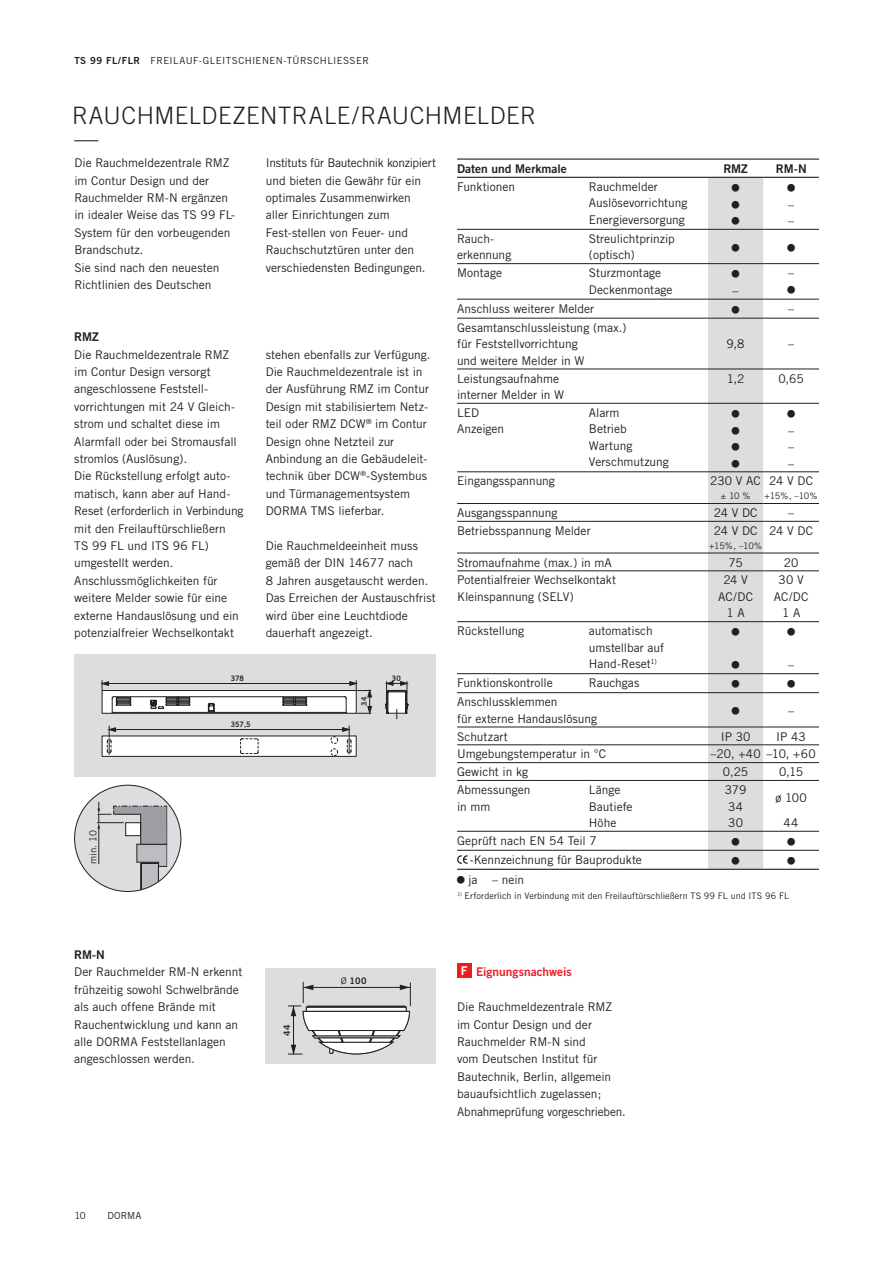
<style>
.page{position:relative;width:893px;height:1263px;background:#fff}
.page>*{position:absolute;margin:0;border:0;box-sizing:border-box;transform-origin:0 0}
.t1{font:300 24px/23.5px "Trade Gothic";letter-spacing:.025em;color:#231f20}
.t2{font:12px/17.4px "Trade Gothic";color:#231f20}
.t3{font:12px "Trade Gothic Bold Two";color:#231f20}
.t4{font:12px/16.5px "Berthold Pi BQ";color:#231f20;text-align:justify}
.t5{font:12px "Trade Gothic Bold Two";color:#ee1d23}
.t6{font:9.75px "Trade Gothic";letter-spacing:.04em;color:#231f20}
.t7{font:9px "Trade Gothic";letter-spacing:.005em;color:#231f20}
.t8{font:9px "Trade Gothic Bold Two";color:#231f20}
.t9{font:7.5px "Trade Gothic Bold Two";color:#231f20;scale:.96 1}
.s1{font-family:"Trade Gothic Bold Two"}
.s2{font-family:"Trade Gothic"}
.s3{font-family:"Berthold Pi BQ"}
.s4{color:#fff}
</style>
<div class="page">
<div style="left:74px;top:654px;width:362px;height:122px;background:#dcdddf"></div>
<div style="left:102px;top:735px;width:255px;height:22px;border:1px solid #231f20"></div>
<svg style="left:101px;top:680px;width:307px;height:76px"></svg>
<div style="left:75px;top:785px;width:106px;height:106px;background:#dcdddf;border-radius:50%"></div>
<svg style="left:96px;top:801px;width:71px;height:90px"></svg>
<div style="left:266px;top:968px;width:170px;height:95px;background:#dcdddf"></div>
<svg style="left:288px;top:982px;width:123px;height:73px"></svg>
<hr style="left:457px;top:869px;width:132px;height:1px;background:#231f20">
<hr style="left:589px;top:869px;width:119px;height:1px;background:#231f20">
<hr style="left:708px;top:869px;width:55px;height:1px;background:#231f20">
<hr style="left:763px;top:869px;width:56px;height:1px;background:#231f20">
<hr style="left:457px;top:158px;width:132px;height:2px;background:#231f20">
<hr style="left:589px;top:158px;width:119px;height:2px;background:#231f20">
<hr style="left:708px;top:158px;width:55px;height:2px;background:#231f20">
<hr style="left:763px;top:158px;width:56px;height:2px;background:#231f20">
<svg style="left:457px;top:159px;width:362px;height:710px"></svg>
<div style="left:457px;top:964px;width:15px;height:14px;background:#ee1d23"></div>
<p class="t6" style="left:74px;top:54px;width:296px"><span class="s1">TS 99 FL/FLR</span> FREILAUF-GLEITSCHIENEN-TÜRSCHLIESSER</p>
<h1 class="t1" style="left:72px;top:103px;width:466px">RAUCHMELDEZENTRALE/RAUCHMELDER —</h1>
<p class="t2" style="left:74px;top:154px;width:162px">Die Rauchmeldezentrale RMZ im Contur Design und der<br>Rauchmelder RM-N ergänzen in idealer Weise das TS 99 FL-<br>System für den vorbeugenden<br>Brandschutz.<br>Sie sind nach den neuesten<br>Richtlinien des Deutschen</p>
<p class="t2" style="left:266px;top:154px;width:172px">Instituts für Bautechnik konzipiert und bieten die Gewähr für ein optimales Zusammenwirken aller Einrichtungen zum<br>Fest-stellen von Feuer- und<br>Rauchschutztüren unter den verschiedensten Bedingungen.</p>
<p class="t3" style="left:457px;top:161px;width:111px">Daten und Merkmale</p>
<p class="t3" style="left:723px;top:161px;width:26px">RMZ</p>
<p class="t3" style="left:776px;top:161px;width:32px">RM-N</p>
<p class="t2" style="left:457px;top:178px;width:60px">Funktionen</p>
<p class="t2" style="left:589px;top:178px;width:100px;line-height:16.5px">Rauchmelder<br>Auslösevorrichtung<br>Energieversorgung</p>
<p class="t4" style="left:732px;top:180px;width:9px">3<br>3<br>3</p>
<p class="t4" style="left:787px;top:180px;width:9px">3</p>
<p class="t2" style="left:788px;top:196px;width:7px;line-height:16.5px">– –</p>
<p class="t2" style="left:457px;top:230px;width:56px;line-height:16.5px">Rauch&shy;erkennung</p>
<p class="t2" style="left:589px;top:230px;width:87px;line-height:16.5px">Streulichtprinzip (optisch)</p>
<p class="t4" style="left:732px;top:240px;width:9px">3</p>
<p class="t4" style="left:787px;top:240px;width:9px">3</p>
<p class="t2" style="left:457px;top:264px;width:46px">Montage</p>
<p class="t2" style="left:589px;top:265px;width:85px;line-height:16.5px">Sturzmontage<br>Deckenmontage</p>
<p class="t4" style="left:732px;top:266px;width:9px">3</p>
<p class="t2" style="left:788px;top:264px;width:7px">–</p>
<p class="t4" style="left:787px;top:282px;width:9px">3</p>
<p class="t2" style="left:733px;top:282px;width:7px">–</p>
<p class="t3" style="left:74px;top:329px;width:26px">RMZ</p>
<p class="t2" style="left:74px;top:345px;width:171px">Die Rauchmeldezentrale RMZ im Contur Design versorgt angeschlossene Feststell&shy;vorrichtungen mit 24 V Gleich&shy;strom und schaltet diese im<br>Alarmfall oder bei Stromausfall stromlos (Auslösung).<br>Die Rückstellung erfolgt auto&shy;matisch, kann aber auf Hand-<br>Reset (erforderlich in Verbindung mit den Freilauftürschließern<br>TS 99 FL und ITS 96 FL) umgestellt werden.<br>Anschlussmöglichkeiten für weitere Melder sowie für eine externe Handauslösung und ein potenzialfreier Wechselkontakt</p>
<p class="t2" style="left:266px;top:345px;width:166px">stehen ebenfalls zur Verfügung.<br>Die Rauchmeldezentrale ist in der Ausführung RMZ im Contur<br>Design mit stabilisiertem Netz&shy;teil oder RMZ DCW<sup>®</sup> im Contur<br>Design ohne Netzteil zur<br>Anbindung an die Gebäudeleit&shy;technik über DCW<sup>®</sup>-Systembus und Türmanagementsystem<br>DORMA TMS lieferbar.</p>
<p class="t2" style="left:266px;top:537px;width:172px">Die Rauchmeldeeinheit muss gemäß der DIN 14677 nach<br>8 Jahren ausgetauscht werden.<br>Das Erreichen der Austauschfrist wird über eine Leuchtdiode dauerhaft angezeigt.</p>
<p class="t9" style="left:231px;top:674px;width:15px">378</p>
<p class="t9" style="left:231px;top:720px;width:22px">357,5</p>
<p class="t6" style="left:87px;top:864px;width:36px;rotate:-90deg">min. 10</p>
<p class="t3" style="left:74px;top:947px;width:32px">RM-N</p>
<p class="t2" style="left:74px;top:963px;width:170px">Der Rauchmelder RM-N erkennt frühzeitig sowohl Schwelbrände als auch offene Brände mit<br>Rauchentwicklung und kann an alle DORMA Feststellanlagen angeschlossen werden.</p>
<p class="t8" style="left:281px;top:1036px;width:13px;rotate:-90deg">44</p>
<p class="t9" style="left:360px;top:706px;width:11px;rotate:-90deg">34</p>
<p class="t9" style="left:392px;top:673px;width:11px">30</p>
<p class="t8" style="left:341px;top:975px;width:27px"><span class="s2">Ø</span> 100</p>
<p class="t2" style="left:457px;top:300px;width:139px">Anschluss weiterer Melder</p>
<p class="t4" style="left:732px;top:302px;width:9px">3</p>
<p class="t2" style="left:788px;top:300px;width:7px">–</p>
<p class="t2" style="left:457px;top:319px;width:171px;line-height:16.5px">Gesamtanschlussleistung (max.) für Feststellvorrichtung<br>und weitere Melder in W</p>
<p class="t2" style="left:727px;top:335px;width:20px">9,8</p>
<p class="t2" style="left:788px;top:335px;width:7px">–</p>
<p class="t2" style="left:457px;top:370px;width:109px;line-height:16.5px">Leistungsaufnahme interner Melder in W</p>
<p class="t2" style="left:727px;top:369px;width:19px">1,2</p>
<p class="t2" style="left:778px;top:369px;width:27px">0,65</p>
<p class="t2" style="left:457px;top:404px;width:49px;line-height:16.5px">LED<br>Anzeigen</p>
<p class="t2" style="left:589px;top:404px;width:81px;line-height:16.5px">Alarm<br>Betrieb<br>Wartung<br>Verschmutzung</p>
<p class="t4" style="left:732px;top:406px;width:9px">3<br>3<br>3<br>3</p>
<p class="t4" style="left:787px;top:406px;width:9px">3</p>
<p class="t2" style="left:788px;top:422px;width:7px;line-height:16.5px;text-align:justify">– – –</p>
<p class="t2" style="left:769px;top:472px;width:45px">24 V DC</p>
<p class="t7" style="left:765px;top:491px;width:54px">+15%, –10%</p>
<p class="t2" style="left:457px;top:472px;width:99px">Eingangsspannung</p>
<p class="t2" style="left:710px;top:472px;width:52px">230 V AC</p>
<p class="t7" style="left:721px;top:491px;width:31px">± 10 %</p>
<p class="t2" style="left:457px;top:504px;width:102px">Ausgangsspannung</p>
<p class="t2" style="left:714px;top:504px;width:45px">24 V DC</p>
<p class="t2" style="left:788px;top:504px;width:7px">–</p>
<p class="t2" style="left:457px;top:522px;width:135px">Betriebsspannung Melder</p>
<p class="t2" style="left:714px;top:522px;width:45px">24 V DC</p>
<p class="t7" style="left:709px;top:540px;width:54px">+15%, –10%</p>
<p class="t2" style="left:769px;top:522px;width:45px">24 V DC</p>
<p class="t2" style="left:457px;top:553px;width:156px">Stromaufnahme (max.) in mA</p>
<p class="t2" style="left:728px;top:553px;width:16px">75</p>
<p class="t2" style="left:784px;top:553px;width:16px">20</p>
<p class="t2" style="left:457px;top:572px;width:160px;line-height:16.5px">Potentialfreier Wechselkontakt<br>Kleinspannung (SELV)</p>
<p class="t2" style="left:718px;top:572px;width:36px;line-height:16.5px;text-align:center">24 V<br>AC/DC<br>1 A</p>
<p class="t2" style="left:774px;top:572px;width:36px;line-height:16.5px;text-align:center">30 V<br>AC/DC<br>1 A</p>
<p class="t2" style="left:457px;top:622px;width:69px">Rückstellung</p>
<p class="t2" style="left:589px;top:622px;width:77px;line-height:16.5px">automatisch umstellbar auf<br>Hand-Reset<sup>1)</sup></p>
<p class="t4" style="left:732px;top:624px;width:9px">3</p>
<p class="t4" style="left:787px;top:624px;width:9px">3</p>
<p class="t2" style="left:788px;top:656px;width:7px">–</p>
<p class="t4" style="left:732px;top:657px;width:9px">3</p>
<p class="t2" style="left:457px;top:674px;width:97px">Funktionskontrolle</p>
<p class="t2" style="left:589px;top:674px;width:52px">Rauchgas</p>
<p class="t4" style="left:732px;top:676px;width:9px">3</p>
<p class="t4" style="left:787px;top:676px;width:9px">3</p>
<p class="t2" style="left:457px;top:693px;width:141px;line-height:16.5px">Anschlussklemmen<br>für externe Handauslösung</p>
<p class="t4" style="left:732px;top:703px;width:9px">3</p>
<p class="t2" style="left:788px;top:701px;width:7px">–</p>
<p class="t2" style="left:457px;top:727px;width:52px">Schutzart</p>
<p class="t2" style="left:721px;top:727px;width:31px">IP 30</p>
<p class="t2" style="left:776px;top:727px;width:31px">IP 43</p>
<p class="t2" style="left:457px;top:745px;width:151px">Umgebungstemperatur in °C</p>
<p class="t2" style="left:710px;top:745px;width:107px">–20, +40 –10, +60</p>
<p class="t2" style="left:457px;top:763px;width:73px">Gewicht in kg</p>
<p class="t2" style="left:723px;top:763px;width:27px">0,25</p>
<p class="t2" style="left:779px;top:763px;width:26px">0,15</p>
<p class="t2" style="left:457px;top:781px;width:75px;line-height:16.5px">Abmessungen in mm</p>
<p class="t2" style="left:589px;top:781px;width:45px;line-height:16.5px">Länge<br>Bautiefe<br>Höhe</p>
<p class="t2" style="left:725px;top:781px;width:23px;line-height:16.5px">379<br>34<br>30</p>
<p class="t2" style="left:775px;top:785px;width:33px;line-height:25px;text-align:center">ø 100<br>44</p>
<p class="t2" style="left:457px;top:832px;width:141px">Geprüft nach EN 54 Teil 7</p>
<p class="t4" style="left:732px;top:834px;width:9px">3</p>
<p class="t4" style="left:787px;top:834px;width:9px">3</p>
<p class="t2" style="left:470px;top:851px;width:174px">-Kennzeichnung für Bauprodukte</p>
<p class="t4" style="left:732px;top:853px;width:9px">3</p>
<p class="t4" style="left:787px;top:853px;width:9px">3</p>
<p class="t2" style="left:457px;top:871px;width:69px"><span class="s3">3</span> ja – nein</p>
<p class="t7" style="left:457px;top:890px;width:333px"><sup>1)</sup> Erforderlich in Verbindung mit den Freilauftürschließern TS 99 FL und ITS 96 FL</p>
<p class="t5" style="left:461px;top:965px;width:113px"><span class="s4">F</span> Eignungsnachweis</p>
<p class="t2" style="left:457px;top:998px;width:170px">Die Rauchmeldezentrale RMZ im Contur Design und der<br>Rauchmelder RM-N sind<br>vom Deutschen Institut für<br>Bautechnik, Berlin, allgemein bauaufsichtlich zugelassen;<br>Abnahmeprüfung vorgeschrieben.</p>
<p class="t6" style="left:74px;top:1209px;width:13px">10</p>
<p class="t6" style="left:107px;top:1209px;width:36px">DORMA</p>
</div>
